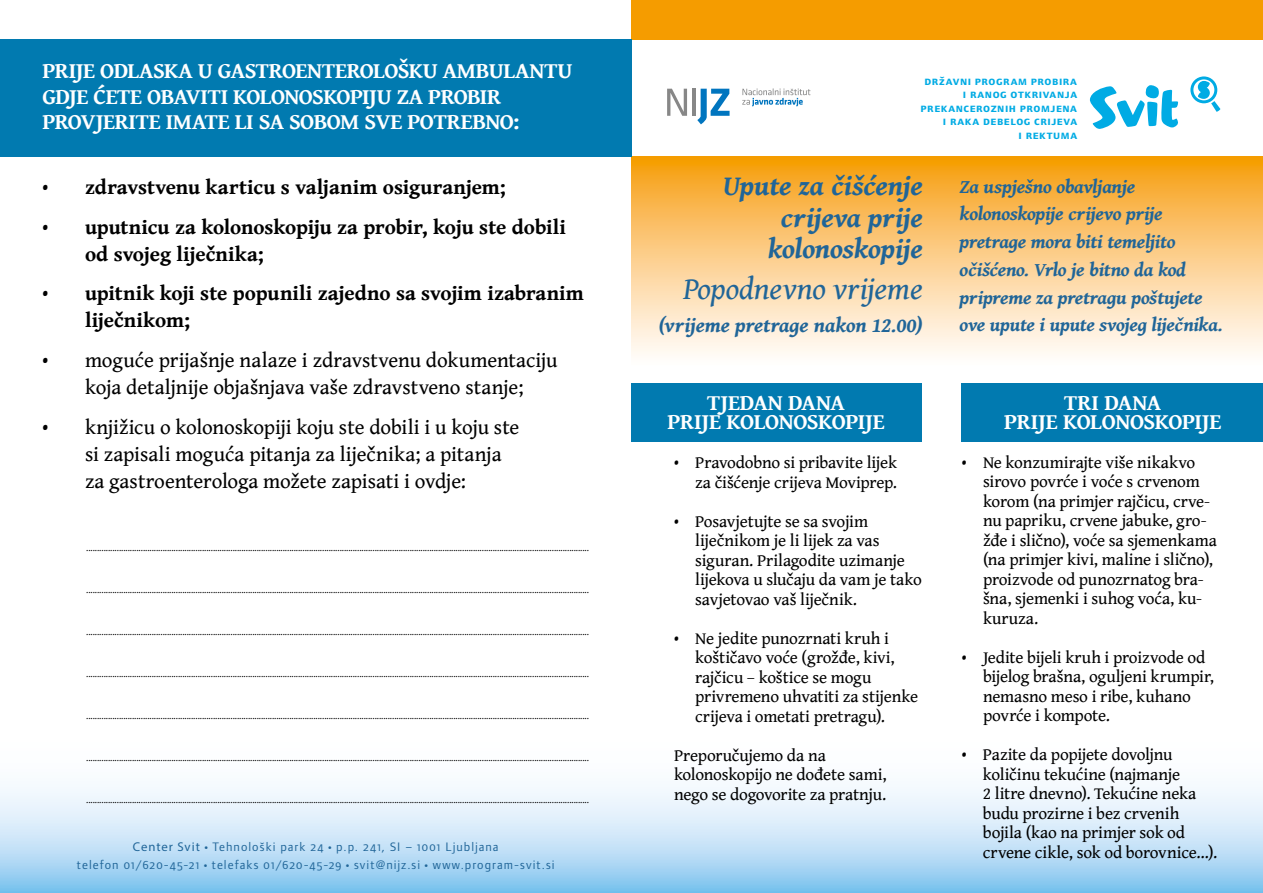
<style>
.page{position:relative;width:1263px;height:893px;background:#fff}
.page>*{position:absolute;margin:0;border:0;box-sizing:border-box;transform-origin:0 0}
.t1{font:italic 31.5px "Gentium Book Basic";letter-spacing:-.01em;color:#206598}
.t2{font:italic 700 28.5px/31.5px "Gentium Book Basic";letter-spacing:-.01em;color:#206598;text-align:right}
.t3{font:700 22.5px/25.5px "Gentium Book Basic";letter-spacing:-.02em;color:#fff;text-align:center}
.t4{font:21px/27px "Gentium Book Basic";letter-spacing:-.005em;color:#000;text-align:center}
.t5{font:700 21px/27px "Gentium Book Basic";letter-spacing:-.005em;color:#000}
.t6{font:italic 700 21px "Gentium Book Basic";letter-spacing:-.005em;color:#206598}
.t7{font:italic 700 19.5px/27.8px "Gentium Book Basic";letter-spacing:-.015em;color:#206598}
.t8{font:17.25px/19.5px "Gentium Book Basic";letter-spacing:-.015em;color:#000}
.t9{font:12.75px/18px "Form B Usans book+sc+osf";letter-spacing:.085em;color:#206598;text-align:center}
.t10{font:12px/13.5px "Form B Usans bold+sc+osf";letter-spacing:.045em;color:#00abe4;text-align:right}
.t11{font:9px "Gentium Book Basic";color:#000}
.s1{font-family:"Myriad Pro"}
</style>
<div class="page">
<svg style="left:631px;top:156px;width:632px;height:199px;background:#fbcc85"></svg>
<div style="left:631px;top:0;width:632px;height:39px;background:#f59c00"></div>
<svg style="left:0;top:787px;width:1263px;height:106px;background:#c4e2f7"></svg>
<div style="left:0;top:39px;width:631px;height:117px;background:#017ab0"></div>
<div style="left:631px;top:383px;width:632px;height:58px;background:#017ab0"></div>
<svg style="left:742px;top:88px;width:68px;height:19px"></svg>
<svg style="left:667px;top:89px;width:20px;height:27px"></svg>
<hr style="left:692px;top:89px;width:3px;height:27px;background:#878787">
<svg style="left:697px;top:89px;width:32px;height:35px"></svg>
<div style="left:922px;top:375px;width:38px;height:69px;background:#fff"></div>
<svg style="left:1089px;top:85px;width:89px;height:44px"></svg>
<svg style="left:1190px;top:76px;width:30px;height:36px"></svg>
<h3 class="t3" style="left:43px;top:58px;width:531px;text-align:left">PRIJE ODLASKA U GASTROENTEROLOŠKU AMBULANTU<br>GDJE ĆETE OBAVITI KOLONOSKOPIJU ZA PROBIR<br>PROVJERITE IMATE LI SA SOBOM SVE POTREBNO:</h3>
<h3 class="t5" style="left:43px;top:173px;width:465px">• zdravstvenu karticu s valjanim osiguranjem;</h3>
<h3 class="t5" style="left:85px;top:213px;width:482px;text-indent:-43px">• uputnicu za kolonoskopiju za probir, koju ste dobili od svojeg liječnika;</h3>
<h3 class="t5" style="left:85px;top:279px;width:500px;text-indent:-43px">• upitnik koji ste popunili zajedno sa svojim izabranim liječnikom;</h3>
<h3 class="t4" style="left:43px;top:346px;width:517px">• moguće prijašnje nalaze i zdravstvenu dokumentaciju koja detaljnije objašnjava vaše zdravstveno stanje;</h3>
<h3 class="t4" style="left:85px;top:413px;width:436px;text-align:left;text-indent:-43px">• knjižicu o kolonoskopiji koju ste dobili i u koju ste si zapisali moguća pitanja za liječnika; a pitanja za gastroenterologa možete zapisati i ovdje:</h3>
<p class="t11" style="left:86px;top:542px;width:504px">......................................................................................................................................................................................................................................</p>
<p class="t11" style="left:86px;top:584px;width:504px">......................................................................................................................................................................................................................................</p>
<p class="t11" style="left:86px;top:626px;width:504px">......................................................................................................................................................................................................................................</p>
<p class="t11" style="left:86px;top:668px;width:504px">......................................................................................................................................................................................................................................</p>
<p class="t11" style="left:86px;top:710px;width:504px">......................................................................................................................................................................................................................................</p>
<p class="t11" style="left:86px;top:752px;width:504px">......................................................................................................................................................................................................................................</p>
<p class="t11" style="left:86px;top:794px;width:504px">......................................................................................................................................................................................................................................</p>
<h3 class="t9" style="left:77px;top:837px;width:479px"><span class="s1">Center Svit •</span> Tehnološki park 24 <span class="s1">•</span> p.p. 241, SI – 1001 Ljubljana<br>telefon 01/620-45-21 <span class="s1">•</span> telefaks 01/620-45-29 <span class="s1">•</span> svit@nijz.si <span class="s1">•</span> www.program-svit.si</h3>
<h3 class="t10" style="left:920px;top:74px;width:158px">državni program probira i ranog otkrivanja prekanceroznih promjena i raka debelog crijeva<br>i rektuma</h3>
<h2 class="t2" style="left:722px;top:169px;width:202px">Upute za čišćenje crijeva prije kolonoskopije</h2>
<h1 class="t1" style="left:683px;top:265px;width:241px">Popodnevno vrijeme</h1>
<h3 class="t6" style="left:659px;top:309px;width:265px">(vrijeme pretrage nakon 12.00)</h3>
<h3 class="t7" style="left:960px;top:172px;width:265px">Za uspješno obavljanje kolonoskopije crijevo prije pretrage mora biti temeljito očišćeno. Vrlo je bitno da kod pripreme za pretragu poštujete ove upute i upute svojeg liječnika.</h3>
<h3 class="t3" style="left:667px;top:392px;width:219px;line-height:19.5px">TJEDAN DANA<br>PRIJE KOLONOSKOPIJE</h3>
<h3 class="t3" style="left:1004px;top:392px;width:219px;line-height:19.5px">TRI DANA<br>PRIJE KOLONOSKOPIJE</h3>
<h3 class="t8" style="left:674px;top:452px;width:225px;text-align:right">• Pravodobno si pribavite lijek za čišćenje crijeva Moviprep.</h3>
<h3 class="t8" style="left:695px;top:511px;width:228px;text-indent:-21px">• Posavjetujte se sa svojim liječnikom je li lijek za vas siguran. Prilagodite uzimanje lijekova u slučaju da vam je tako savjetovao vaš liječnik.</h3>
<h3 class="t8" style="left:695px;top:628px;width:224px;text-indent:-21px">• Ne jedite punozrnati kruh i koštičavo voće (grožđe, kivi, rajčicu – koštice se mogu privremeno uhvatiti za stijenke crijeva i ometati pretragu).</h3>
<h3 class="t8" style="left:674px;top:745px;width:214px">Preporučujemo da na kolonoskopijo ne dođete sami, nego se dogovorite za pratnju.</h3>
<p class="t8" style="left:983px;top:452px;width:236px;text-indent:-21px">• Ne konzumirajte više nikakvo sirovo povrće i voće s crvenom korom (na primjer rajčicu, crve&shy;nu papriku, crvene jabuke, gro&shy;žđe i slično), voće sa sjemenkama (na primjer kivi, maline i slično), proizvode od punozrnatog bra&shy;šna, sjemenki i suhog voća, ku&shy;kuruza.</p>
<h3 class="t8" style="left:983px;top:647px;width:233px;text-indent:-21px">• Jedite bijeli kruh i proizvode od bijelog brašna, oguljeni krumpir, nemasno meso i ribe, kuhano povrće i kompote.</h3>
<h3 class="t8" style="left:983px;top:744px;width:236px;text-indent:-21px">• Pazite da popijete dovoljnu količinu tekućine (najmanje<br>2 litre dnevno). Tekućine neka budu prozirne i bez crvenih bojila (kao na primjer sok od crvene cikle, sok od borovnice…).</h3>
</div>
